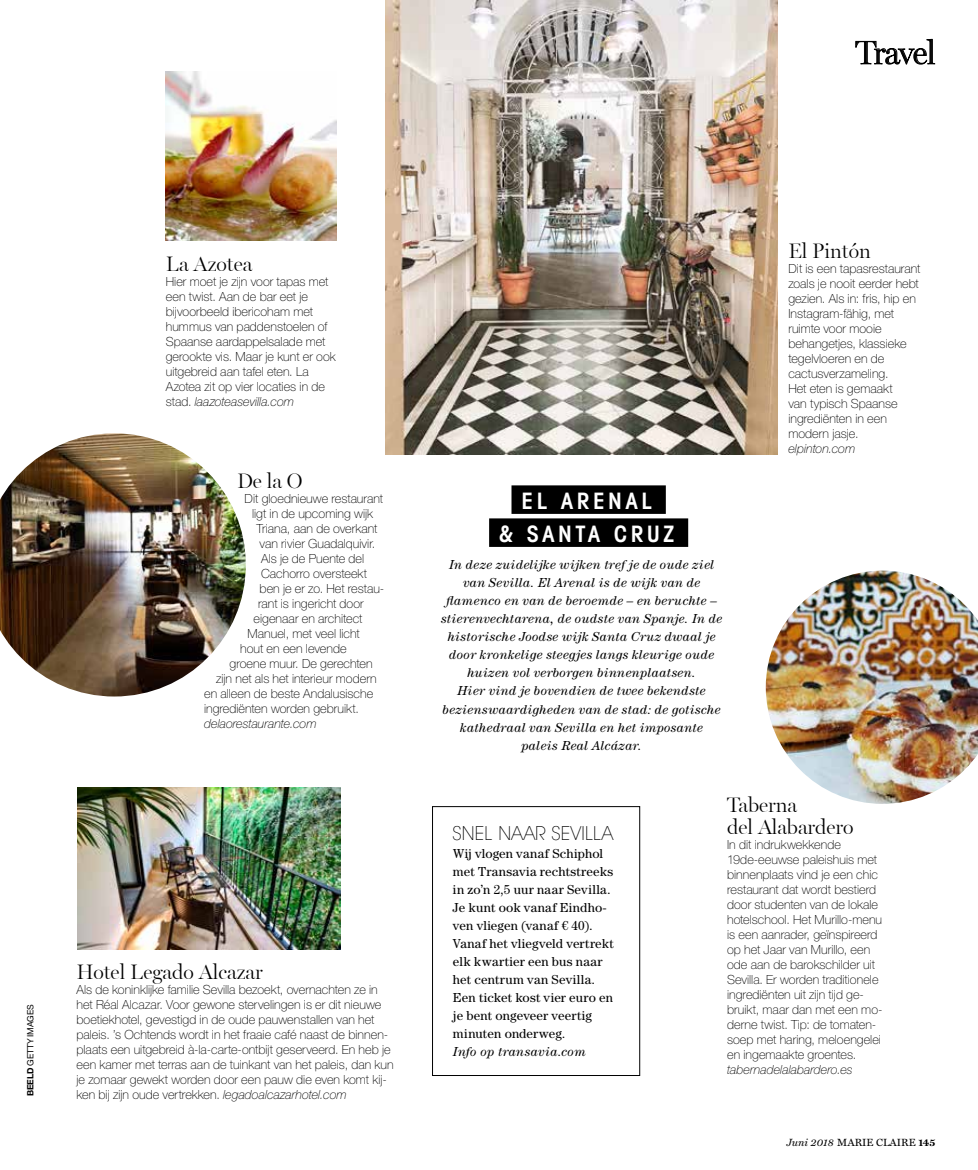
<style>
.page{position:relative;width:978px;height:1170px;background:#fff}
.page>*{position:absolute;margin:0;border:0;box-sizing:border-box;transform-origin:0 0}
.t1{font:300 28.5px "Miller Banner";letter-spacing:-.03em;color:#000}
.t2{font:600 condensed 22.5px/33px "Avant Garde IT Cby BT";letter-spacing:.17em;color:#fff;text-align:center}
.t3{font:200 19.5px "Avant Garde IT Cby BT";letter-spacing:.01em;color:#000}
.t4{font:300 18px/21.6px "Miller Banner";color:#000}
.t5{font:italic 13.05px/18px "Century Std";letter-spacing:.025em;color:#000;text-align:center}
.t6{font:13.05px/18px "Century Std";letter-spacing:.015em;color:#000}
.t7{font:100 12.6px/15px "Helvetica Neue LT Std";color:#000}
.t8{font:italic 100 12.6px "Helvetica Neue LT Std";color:#000}
.t9{font:10.5px "Miller Text";color:#000}
.t10{font:8.7px "Helvetica Neue LT Std";color:#000}
.s1{font-style:italic}
.s2{font-weight:700}
</style>
<div class="page">
<img style="left:0;top:433px;width:246px;height:264px">
<svg style="left:856px;top:39px;width:79px;height:25px"></svg>
<img style="left:166px;top:71px;width:171px;height:170px">
<img style="left:386px;top:0;width:392px;height:454px">
<img style="left:765px;top:570px;width:213px;height:234px">
<img style="left:77px;top:787px;width:264px;height:162px">
<div style="left:432px;top:806px;width:208px;height:269px;border:1px solid #000"></div>
<div style="left:511px;top:485px;width:155px;height:29px;background:#000"></div>
<div style="left:489px;top:518px;width:199px;height:29px;background:#000"></div>
<h1 class="t1" style="left:856px;top:33px;width:81px">Travel</h1>
<h3 class="t4" style="left:166px;top:253px;width:88px">La Azotea</h3>
<p class="t7" style="left:166px;top:274px;width:171px">Hier moet je zijn voor tapas met een twist. Aan de bar eet je bijvoorbeeld ibericoham met hummus van paddenstoelen of<br>Spaanse aardappelsalade met gerookte vis. Maar je kunt er ook uitgebreid aan tafel eten. La<br>Azotea zit op vier locaties in de stad. <span class="s1">laazoteasevilla.com</span></p>
<h3 class="t4" style="left:237px;top:469px;width:67px">De la O</h3>
<p class="t7" style="left:245px;top:490px;width:140px">Dit gloednieuwe restaurant</p>
<p class="t7" style="left:252px;top:505px;width:122px">ligt in de upcoming wijk</p>
<p class="t7" style="left:257px;top:520px;width:122px">Triana, aan de overkant</p>
<p class="t7" style="left:260px;top:535px;width:117px">van rivier Guadalquivir.</p>
<p class="t7" style="left:261px;top:550px;width:105px">Als je de Puente del</p>
<p class="t7" style="left:261px;top:565px;width:108px">Cachorro oversteekt</p>
<p class="t7" style="left:260px;top:580px;width:126px">ben je er zo. Het restau-</p>
<p class="t7" style="left:258px;top:595px;width:107px">rant is ingericht door</p>
<p class="t7" style="left:254px;top:610px;width:110px">eigenaar en architect</p>
<p class="t7" style="left:248px;top:625px;width:114px">Manuel, met veel licht</p>
<p class="t7" style="left:240px;top:640px;width:108px">hout en een levende</p>
<p class="t7" style="left:230px;top:655px;width:145px">groene muur. De gerechten</p>
<p class="t7" style="left:216px;top:670px;width:162px">zijn net als het interieur modern</p>
<p class="t7" style="left:204px;top:685px;width:171px">en alleen de beste Andalusische</p>
<p class="t7" style="left:204px;top:700px;width:156px">ingrediënten worden gebruikt.</p>
<p class="t8" style="left:204px;top:716px;width:114px">delaorestaurante.com</p>
<p class="t10" style="left:25px;top:1096px;width:94px;rotate:-90deg"><span class="s2">BEELD</span> GETTY IMAGES</p>
<h3 class="t4" style="left:77px;top:960px;width:188px">Hotel Legado Alcazar</h3>
<p class="t7" style="left:77px;top:981px;width:319px">Als de koninklijke familie Sevilla bezoekt, overnachten ze in het Réal Alcazar. Voor gewone stervelingen is er dit nieuwe boetiekhotel, gevestigd in de oude pauwenstallen van het paleis. ’s Ochtends wordt in het fraaie café naast de binnen&shy;plaats een uitgebreid à-la-carte-ontbijt geserveerd. En heb je een kamer met terras aan de tuinkant van het paleis, dan kun je zomaar gewekt worden door een pauw die even komt kij&shy;ken bij zijn oude vertrekken. <span class="s1">legadoalcazarhotel.com</span></p>
<h2 class="t2" style="left:499px;top:484px;width:176px">EL ARENAL<br>&amp; SANTA CRUZ</h2>
<p class="t5" style="left:441px;top:555px;width:283px">In deze zuidelijke wijken tref je de oude ziel van Sevilla. El Arenal is de wijk van de flamenco en van de beroemde – en beruchte – stierenvechtarena, de oudste van Spanje. In de historische Joodse wijk Santa Cruz dwaal je door kronkelige steegjes langs kleurige oude huizen vol verborgen binnenplaatsen.<br>Hier vind je bovendien de twee bekendste bezienswaardigheden van de stad: de gotische kathedraal van Sevilla en het imposante paleis Real Alcázar.</p>
<h3 class="t4" style="left:788px;top:239px;width:84px">El Pintón</h3>
<p class="t7" style="left:788px;top:261px;width:134px">Dit is een tapasrestaurant zoals je nooit eerder hebt gezien. Als in: fris, hip en<br>Instagram-fähig, met ruimte voor mooie behangetjes, klassieke tegelvloeren en de cactusverzameling.<br>Het eten is gemaakt<br>van typisch Spaanse ingrediënten in een modern jasje.</p>
<p class="t8" style="left:788px;top:441px;width:68px">elpinton.com</p>
<h3 class="t3" style="left:453px;top:820px;width:162px">SNEL NAAR SEVILLA</h3>
<p class="t6" style="left:453px;top:844px;width:162px">Wij vlogen vanaf Schiphol met Transavia rechtstreeks in zo’n 2,5 uur naar Sevilla.<br>Je kunt ook vanaf Eindho&shy;ven vliegen (vanaf € 40).<br>Vanaf het vliegveld vertrekt elk kwartier een bus naar het centrum van Sevilla.<br>Een ticket kost vier euro en je bent ongeveer veertig minuten onderweg.</p>
<p class="t5" style="left:453px;top:1042px;width:135px">Info op transavia.com</p>
<h3 class="t4" style="left:727px;top:793px;width:128px">Taberna<br>del Alabardero</h3>
<p class="t7" style="left:727px;top:836px;width:157px">In dit indrukwekkende<br>19de-eeuwse paleishuis met binnenplaats vind je een chic restaurant dat wordt bestierd door studenten van de lokale hotelschool. Het Murillo-menu is een aanrader, geïnspireerd op het Jaar van Murillo, een ode aan de barokschilder uit<br>Sevilla. Er worden traditionele ingrediënten uit zijn tijd ge&shy;bruikt, maar dan met een mo&shy;derne twist. Tip: de tomaten&shy;soep met haring, meloengelei en ingemaakte groentes.</p>
<p class="t8" style="left:727px;top:1062px;width:127px">tabernadelalabardero.es</p>
<p class="t9" style="left:787px;top:1135px;width:150px"><span class="s1">Juni 2018</span> MARIE CLAIRE <span class="s2">145</span></p>
</div>
